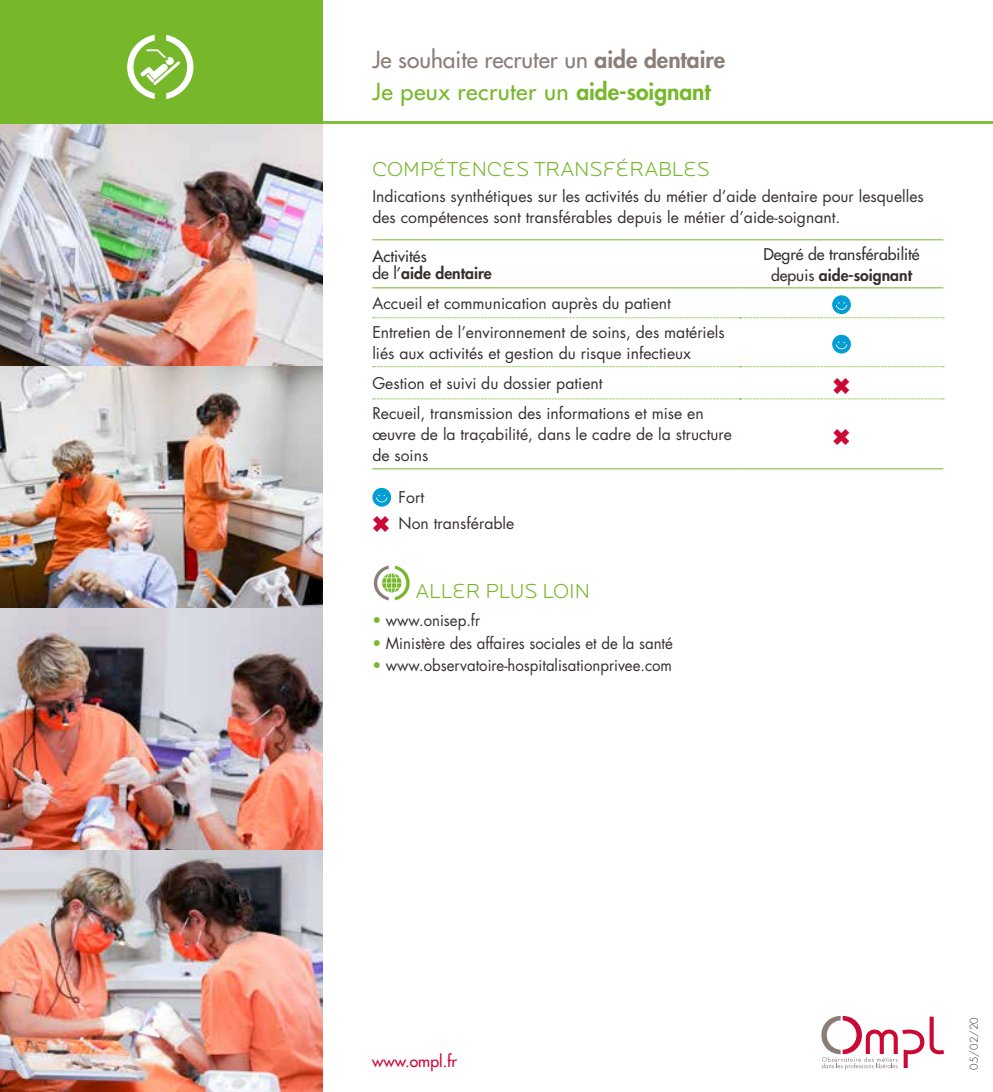
<style>
.page{position:relative;width:993px;height:1092px;background:#fff}
.page>*{position:absolute;margin:0;border:0;box-sizing:border-box;transform-origin:0 0}
.t1{font:500 22.75px/31.2px "Futura Std";color:#8b7e79}
.t2{font:300 21px "Locator Display";color:#76b82a}
.t3{font:15.75px/21px "Futura Std";color:#37302f}
.t4{font:15.75px "Futura Std";color:#37302f;scale:.95 1}
.t5{font:500 15.75px/17.5px "Futura Std";color:#37302f}
.t6{font:500 15.75px "Futura Std";color:#cc0935}
.t7{font:300 10.5px "Futura Std";color:#37302f}
.s1{font-weight:800}
.s2{color:#76b82a}
.s3{font-weight:800;color:#76b82a}
.s4{color:#cc0935}
</style>
<div class="page">
<hr style="left:0;top:122px;width:992px;height:2px;background:#76b82a">
<div style="left:0;top:0;width:322px;height:124px;background:#76b82a"></div>
<img style="left:0;top:124px;width:322px;height:967px">
<hr style="left:372px;top:239px;width:367px;height:1px;background:#76b82a">
<hr style="left:739px;top:239px;width:204px;height:1px;background:#76b82a">
<hr style="left:372px;top:287px;width:367px;height:1px;background:#76b82a">
<hr style="left:739px;top:287px;width:204px;height:1px;background:#76b82a">
<svg style="left:372px;top:366px;width:571px;height:1px"></svg>
<hr style="left:372px;top:468px;width:367px;height:1px;background:#76b82a">
<hr style="left:739px;top:468px;width:204px;height:1px;background:#76b82a">
<svg style="left:372px;top:295px;width:571px;height:23px"></svg>
<svg style="left:832px;top:335px;width:18px;height:18px"></svg>
<svg style="left:372px;top:488px;width:19px;height:18px"></svg>
<svg style="left:374px;top:565px;width:35px;height:35px"></svg>
<svg style="left:127px;top:35px;width:66px;height:64px"></svg>
<svg style="left:821px;top:1016px;width:121px;height:53px"></svg>
<svg style="left:372px;top:398px;width:571px;height:1px"></svg>
<h1 class="t1" style="left:372px;top:45px;width:354px">Je souhaite recruter un <span class="s1">aide dentaire<br></span><span class="s2">Je peux recruter un</span> <span class="s3">aide-soignant</span></h1>
<h2 class="t2" style="left:372px;top:156px;width:339px">COMPÉTENCES TRANSFÉRABLES</h2>
<p class="t3" style="left:372px;top:185px;width:552px">Indications synthétiques sur les activités du métier d’aide dentaire pour lesquelles des compétences sont transférables depuis le métier d’aide-soignant.</p>
<p class="t5" style="left:372px;top:247px;width:121px">Activités<br>de l’<span class="s1">aide dentaire</span></p>
<p class="t5" style="left:763px;top:243px;width:158px;line-height:21px;text-align:center">Degré de transférabilité depuis <span class="s1">aide-soignant</span></p>
<p class="t3" style="left:372px;top:289px;width:354px;line-height:28.9px">Accueil et communication auprès du patient<br>Entretien de l’environnement de soins, des matériels</p>
<p class="t3" style="left:372px;top:338px;width:320px;line-height:30.1px">liés aux activités et gestion du risque infectieux<br>Gestion et suivi du dossier patient</p>
<p class="t3" style="left:372px;top:403px;width:361px">Recueil, transmission des informations et mise en œuvre de la traçabilité, dans le cadre de la structure de soins</p>
<p class="t3" style="left:372px;top:484px;width:143px;line-height:25.9px;text-indent:26px">Fort<br><span class="s4">✖</span> Non transférable</p>
<h2 class="t2" style="left:415px;top:578px;width:176px">ALLER PLUS LOIN</h2>
<p class="t4" style="left:372px;top:610px;width:115px"><span class="s2">•</span> www.onisep.fr</p>
<p class="t4" style="left:372px;top:632px;width:318px"><span class="s2">•</span> Ministère des affaires sociales et de la santé</p>
<p class="t4" style="left:372px;top:655px;width:317px"><span class="s2">•</span> www.observatoire-hospitalisationprivee.com</p>
<p class="t6" style="left:372px;top:1051px;width:86px">www.ompl.fr</p>
<p class="t7" style="left:967px;top:1069px;width:54px;rotate:-90deg">05/02/20</p>
</div>
